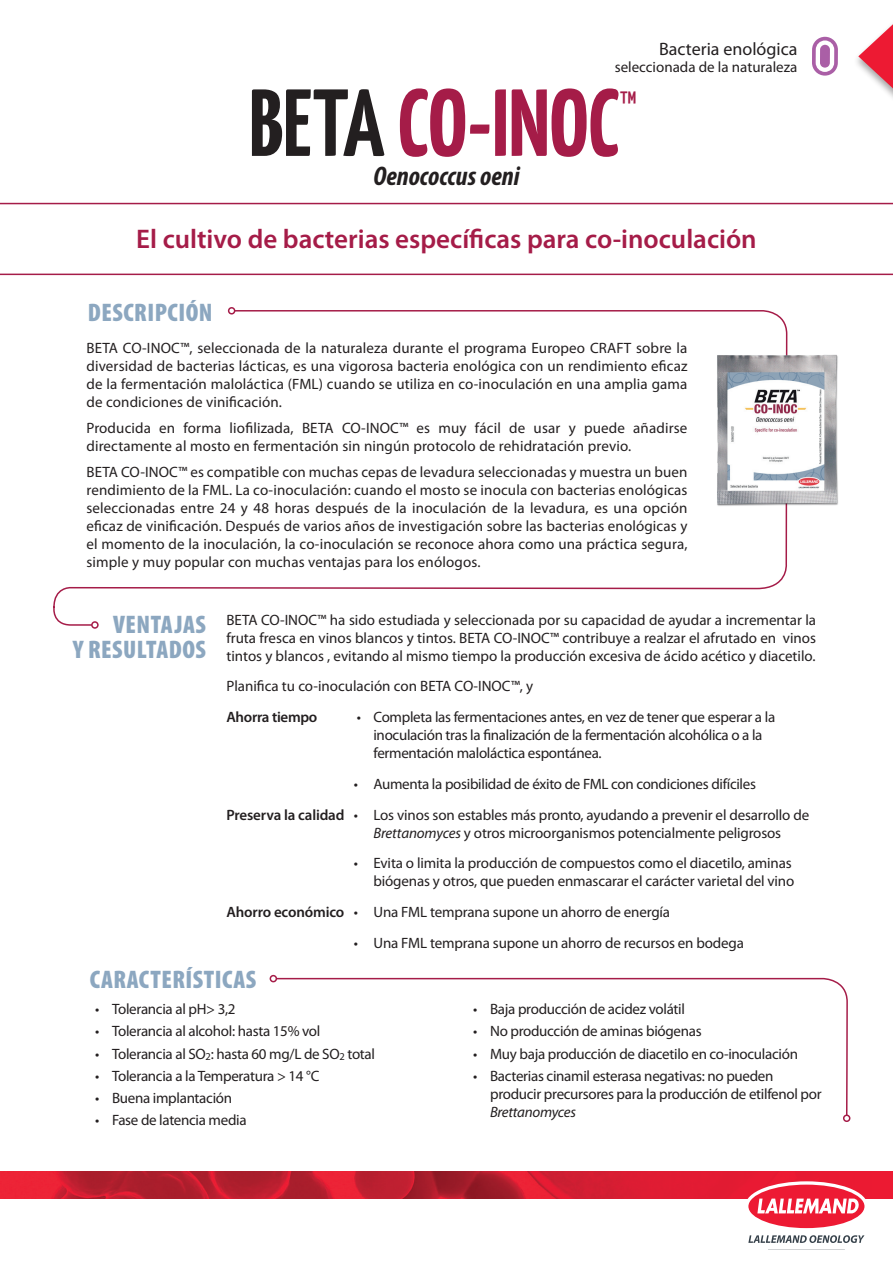
<style>
.page{position:relative;width:893px;height:1263px;background:#fff}
.page>*{position:absolute;margin:0;border:0;box-sizing:border-box;transform-origin:0 0}
.t1{font:700 94.95px "Yanone Kaffeesatz";color:#a51c48}
.t2{font:700 37.95px "Yanone Kaffeesatz";color:#a51c48}
.t3{font:600 27px "Myriad Pro";color:#a51c48}
.t4{font:italic 700 condensed 27px "Myriad Pro";color:#231f20}
.t5{font:900 condensed 25.5px/25.5px "Myriad Pro";letter-spacing:.02em;color:#8ca7c0;text-align:right}
.t6{font:18px "Myriad Pro";color:#231f20}
.t7{font:15px/18px "Myriad Pro";letter-spacing:-.01em;color:#231f20;text-align:justify}
.t8{font:15px/18px "Myriad Pro";letter-spacing:.01em;color:#231f20}
.t9{font:italic 15px "Myriad Pro";letter-spacing:-.02em;color:#231f20}
.t10{font:600 15px "Myriad Pro";letter-spacing:-.02em;color:#231f20}
.s1{color:#231f20}
.s2{font-weight:600}
.s3{font-style:italic}
</style>
<div class="page">
<svg style="left:812px;top:37px;width:26px;height:39px"></svg>
<svg style="left:858px;top:24px;width:35px;height:73px"></svg>
<img style="left:0;top:1171px;width:893px;height:27px">
<svg style="left:745px;top:1181px;width:123px;height:62px"></svg>
<svg style="left:0;top:203px;width:893px;height:72px"></svg>
<svg style="left:53px;top:309px;width:735px;height:317px"></svg>
<div style="left:228px;top:307px;width:7px;height:7px;border:2px solid #a51c48;border-radius:50%"></div>
<div style="left:91px;top:621px;width:8px;height:8px;border:2px solid #a51c48;border-radius:50%"></div>
<svg style="left:275px;top:977px;width:574px;height:138px"></svg>
<div style="left:270px;top:975px;width:7px;height:7px;border:2px solid #a51c48;border-radius:50%"></div>
<div style="left:843px;top:1114px;width:7px;height:8px;border:2px solid #a51c48;border-radius:50%"></div>
<img style="left:710px;top:349px;width:128px;height:162px">
<p class="t6" style="left:659px;top:38px;width:140px">Bacteria enológica</p>
<p class="t7" style="left:615px;top:57px;width:184px">seleccionada de la naturaleza</p>
<h1 class="t1" style="left:249px;top:56px;width:372px"><span class="s1">BETA</span> CO-INOC</h1>
<h2 class="t2" style="left:619px;top:78px;width:19px">™</h2>
<h3 class="t4" style="left:373px;top:159px;width:148px">Oenococcus oeni</h3>
<h3 class="t3" style="left:136px;top:222px;width:622px">El cultivo de bacterias específicas para co-inoculación</h3>
<h3 class="t5" style="left:88px;top:299px;width:126px">DESCRIPCIÓN</h3>
<p class="t7" style="left:86px;top:338px;width:602px">BETA CO-INOC™, seleccionada de la naturaleza durante el programa Europeo CRAFT sobre la diversidad de bacterias lácticas, es una vigorosa bacteria enológica con un rendimiento eficaz de la fermentación maloláctica (FML) cuando se utiliza en co-inoculación en una amplia gama de condiciones de vinificación.</p>
<p class="t8" style="left:86px;top:418px;width:602px">Producida en forma liofilizada, BETA CO-INOC™ es muy fácil de usar y puede añadirse directamente al mosto en fermentación sin ningún protocolo de rehidratación previo.</p>
<p class="t7" style="left:86px;top:463px;width:603px">BETA CO-INOC™ es compatible con muchas cepas de levadura seleccionadas y muestra un buen rendimiento de la FML. La co-inoculación: cuando el mosto se inocula con bacterias enológicas seleccionadas entre 24 y 48 horas después de la inoculación de la levadura, es una opción eficaz de vinificación. Después de varios años de investigación sobre las bacterias enológicas y el momento de la inoculación, la co-inoculación se reconoce ahora como una práctica segura, simple y muy popular con muchas ventajas para los enólogos.</p>
<h3 class="t5" style="left:73px;top:610px;width:134px">VENTAJAS<br>Y RESULTADOS</h3>
<p class="t7" style="left:226px;top:610px;width:591px">BETA CO-INOC™ ha sido estudiada y seleccionada por su capacidad de ayudar a incrementar la fruta fresca en vinos blancos y tintos. BETA CO-INOC™ contribuye a realzar el afrutado en vinos tintos y blancos , evitando al mismo tiempo la producción excesiva de ácido acético y diacetilo.</p>
<p class="t7" style="left:226px;top:677px;width:308px">Planifica tu co-inoculación con BETA CO-INOC™, y</p>
<p class="t10" style="left:226px;top:708px;width:92px">Ahorra tiempo</p>
<p class="t7" style="left:373px;top:708px;width:403px;text-align:left;text-indent:-16px">• Completa las fermentaciones antes, en vez de tener que esperar a la inoculación tras la finalización de la fermentación alcohólica o a la fermentación maloláctica espontánea.</p>
<p class="t7" style="left:226px;top:768px;width:584px;line-height:30.8px;text-indent:128px">• Aumenta la posibilidad de éxito de FML con condiciones difíciles<br><span class="s2">Preserva la calidad</span> • Los vinos son estables más pronto, ayudando a prevenir el desarrollo de</p>
<p class="t7" style="left:373px;top:823px;width:409px"><span class="s3">Brettanomyces</span> y otros microorganismos potencialmente peligrosos</p>
<p class="t7" style="left:354px;top:854px;width:442px;text-align:right">• Evita o limita la producción de compuestos como el diacetilo, aminas biógenas y otros, que pueden enmascarar el carácter varietal del vino</p>
<p class="t7" style="left:226px;top:903px;width:445px"><span class="s2">Ahorro económico</span> • Una FML temprana supone un ahorro de energía</p>
<p class="t7" style="left:354px;top:934px;width:392px">• Una FML temprana supone un ahorro de recursos en bodega</p>
<h3 class="t5" style="left:90px;top:966px;width:168px">CARACTERÍSTICAS</h3>
<p class="t7" style="left:95px;top:1000px;width:142px">• Tolerancia al pH&gt; 3,2</p>
<p class="t7" style="left:95px;top:1022px;width:227px">• Tolerancia al alcohol: hasta 15% vol</p>
<p class="t7" style="left:95px;top:1044px;width:282px">• Tolerancia al SO<sub>2</sub>: hasta 60 mg/L de SO<sub>2</sub> total</p>
<p class="t7" style="left:95px;top:1067px;width:226px">• Tolerancia a la Temperatura &gt; 14 °C</p>
<p class="t7" style="left:95px;top:1089px;width:139px">• Buena implantación</p>
<p class="t7" style="left:95px;top:1111px;width:153px">• Fase de latencia media</p>
<p class="t7" style="left:473px;top:1000px;width:213px">• Baja producción de acidez volátil</p>
<p class="t7" style="left:473px;top:1022px;width:230px">• No producción de aminas biógenas</p>
<p class="t7" style="left:473px;top:1044px;width:326px">• Muy baja producción de diacetilo en co-inoculación</p>
<p class="t7" style="left:490px;top:1067px;width:333px;text-indent:-17px">• Bacterias cinamil esterasa negativas: no pueden producir precursores para la producción de etilfenol por</p>
<p class="t9" style="left:490px;top:1103px;width:87px">Brettanomyces</p>
</div>
